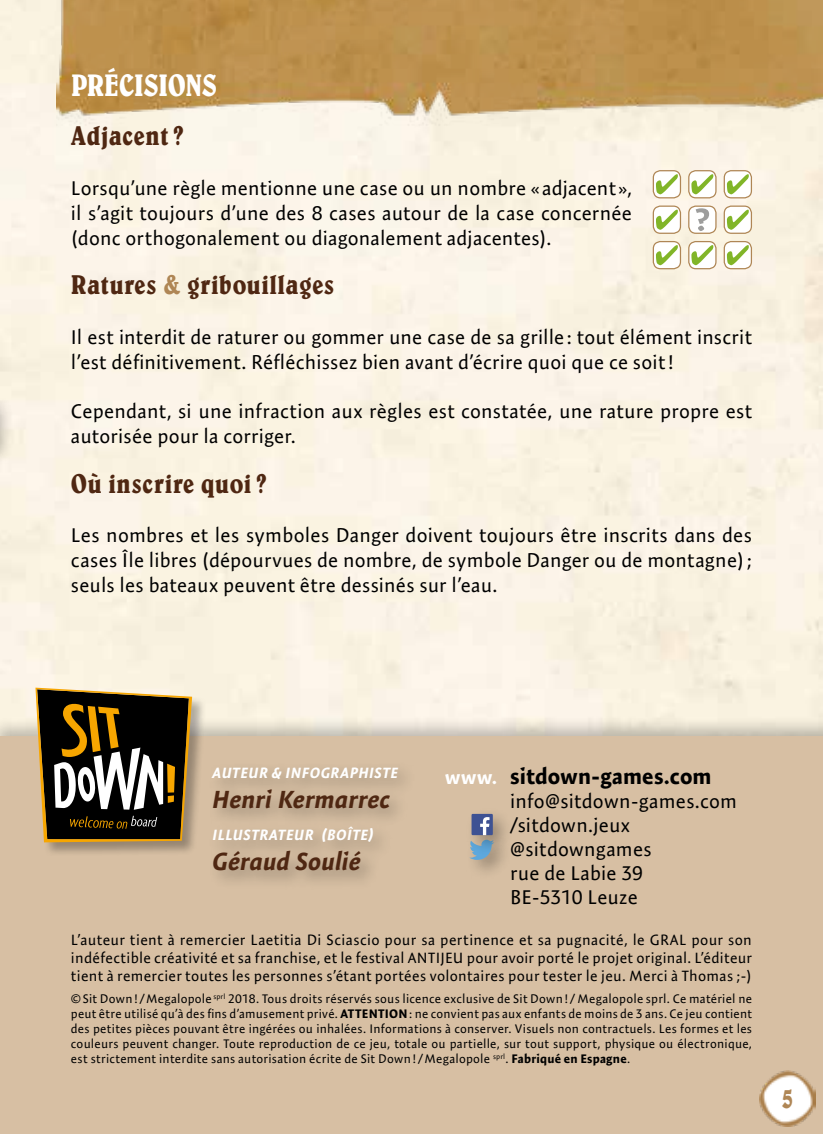
<style>
.page{position:relative;width:823px;height:1134px;background:#fff}
.page>*{position:absolute;margin:0;border:0;box-sizing:border-box;transform-origin:0 0}
.t1{font:condensed 31.5px "Belwe";letter-spacing:-.02em;color:#fff}
.t2{font:condensed 30px "Belwe";color:#af8655}
.t3{font:condensed 27.5px "Belwe";letter-spacing:.02em;color:#4f2712}
.t4{font:italic 700 25px "Expo Sans Pro";letter-spacing:.005em;color:#4f2712}
.t5{font:700 22.5px "Expo Sans Pro";letter-spacing:.005em;color:#000}
.t6{font:20px/24.8px "Expo Sans Pro";letter-spacing:.01em;color:#000}
.t7{font:15px/18px "Expo Sans Pro";letter-spacing:.02em;color:#000;text-align:justify}
.t8{font:italic 700 15px "Expo Sans Pro";letter-spacing:.04em;color:#fff}
.t9{font:12.5px/15px "Expo Sans Pro";letter-spacing:.02em;color:#000;text-align:justify}
.s1{color:#af8655}
.s2{font-size:20px;color:#fff}
.s3{font-weight:700}
</style>
<div class="page">
<div style="left:0;top:0;width:822px;height:716px;background:#faf3e3"></div>
<img style="left:57px;top:0;width:765px;height:133px">
<div style="left:0;top:395px;width:14px;height:87px;background:#000;opacity:.3"></div>
<img style="left:0;top:402px;width:1px;height:79px">
<div style="left:0;top:716px;width:822px;height:418px;background:#000;opacity:.25"></div>
<div style="left:0;top:736px;width:822px;height:398px;background:#d7bfa3"></div>
<div style="left:206px;top:761px;width:211px;height:129px;background:#000;opacity:.3"></div>
<div style="left:464px;top:834px;width:49px;height:46px;background:#000;opacity:.3"></div>
<div style="left:464px;top:807px;width:49px;height:49px;background:#000;opacity:.3"></div>
<div style="left:471px;top:814px;width:21px;height:21px;background:#3e5293"></div>
<svg style="left:469px;top:817px;width:25px;height:43px"></svg>
<div style="left:36px;top:688px;width:171px;height:169px;background:#000;opacity:.3"></div>
<svg style="left:35px;top:688px;width:157px;height:154px;background:#534831"></svg>
<svg style="left:653px;top:171px;width:27px;height:27px"></svg>
<div style="left:652px;top:170px;width:28px;height:28px;border:1px solid #af8655;border-radius:7px"></div>
<svg style="left:655px;top:174px;width:22px;height:20px"></svg>
<svg style="left:688px;top:171px;width:27px;height:27px"></svg>
<div style="left:687px;top:170px;width:29px;height:28px;border:1px solid #af8655;border-radius:7px"></div>
<svg style="left:691px;top:174px;width:21px;height:20px"></svg>
<svg style="left:723px;top:171px;width:28px;height:27px"></svg>
<div style="left:723px;top:170px;width:28px;height:28px;border:1px solid #af8655;border-radius:7px"></div>
<svg style="left:726px;top:174px;width:22px;height:20px"></svg>
<div style="left:653px;top:206px;width:27px;height:27px;background:#fff;border-radius:7px"></div>
<div style="left:652px;top:206px;width:28px;height:28px;border:1px solid #af8655;border-radius:7px"></div>
<svg style="left:656px;top:210px;width:21px;height:20px"></svg>
<div style="left:688px;top:206px;width:27px;height:27px;background:#fff;border-radius:7px"></div>
<div style="left:687px;top:206px;width:29px;height:28px;border:1px solid #af8655;border-radius:7px"></div>
<svg style="left:723px;top:206px;width:28px;height:27px"></svg>
<div style="left:723px;top:206px;width:28px;height:28px;border:1px solid #af8655;border-radius:7px"></div>
<svg style="left:726px;top:210px;width:22px;height:20px"></svg>
<div style="left:653px;top:242px;width:27px;height:27px;background:#fff;border-radius:7px"></div>
<div style="left:652px;top:241px;width:28px;height:28px;border:1px solid #af8655;border-radius:7px"></div>
<svg style="left:656px;top:245px;width:21px;height:20px"></svg>
<svg style="left:688px;top:242px;width:27px;height:27px"></svg>
<div style="left:687px;top:241px;width:29px;height:28px;border:1px solid #af8655;border-radius:7px"></div>
<svg style="left:691px;top:245px;width:21px;height:20px"></svg>
<div style="left:723px;top:242px;width:28px;height:27px;background:#fff;border-radius:7px"></div>
<div style="left:723px;top:241px;width:28px;height:28px;border:1px solid #af8655;border-radius:7px"></div>
<svg style="left:726px;top:245px;width:22px;height:20px"></svg>
<svg style="left:695px;top:208px;width:13px;height:23px"></svg>
<img style="left:759px;top:1070px;width:56px;height:57px">
<h1 class="t1" style="left:71px;top:66px;width:148px">PRÉCISIONS</h1>
<h3 class="t3" style="left:71px;top:120px;width:114px">Adjacent?</h3>
<p class="t6" style="left:71px;top:175px;width:562px;text-align:justify">Lorsqu’une règle mentionne une case ou un nombre « adjacent », il s’agit toujours d’une des 8 cases autour de la case concernée (donc orthogonalement ou diagonalement adjacentes).</p>
<h3 class="t3" style="left:71px;top:269px;width:265px">Ratures <span class="s1">&amp;</span> gribouillages</h3>
<p class="t6" style="left:71px;top:324px;width:682px">Il est interdit de raturer ou gommer une case de sa grille: tout élément inscrit l’est définitivement. Réfléchissez bien avant d’écrire quoi que ce soit!</p>
<p class="t6" style="left:71px;top:399px;width:682px">Cependant, si une infraction aux règles est constatée, une rature propre est autorisée pour la corriger.</p>
<h3 class="t3" style="left:71px;top:467px;width:197px">Où inscrire quoi?</h3>
<p class="t6" style="left:71px;top:523px;width:682px;text-align:justify">Les nombres et les symboles Danger doivent toujours être inscrits dans des cases Île libres (dépourvues de nombre, de symbole Danger ou de montagne); seuls les bateaux peuvent être dessinés sur l’eau.</p>
<p class="t8" style="left:213px;top:764px;width:187px">AUTEUR &amp; INFOGRAPHISTE</p>
<p class="t4" style="left:213px;top:784px;width:179px">Henri Kermarrec</p>
<p class="t8" style="left:213px;top:826px;width:163px">ILLUSTRATEUR (BOÎTE)</p>
<p class="t4" style="left:213px;top:846px;width:149px">Géraud Soulié</p>
<p class="t5" style="left:445px;top:762px;width:268px"><span class="s2">www.</span> sitdown-games.com</p>
<p class="t6" style="left:510px;top:789px;width:228px;line-height:24px">info@sitdown-games.com /sitdown.jeux @sitdowngames<br>rue de Labie 39<br>BE-5310 Leuze</p>
<p class="t7" style="left:71px;top:931px;width:682px">L’auteur tient à remercier Laetitia Di Sciascio pour sa pertinence et sa pugnacité, le GRAL pour son indéfectible créativité et sa franchise, et le festival ANTIJEU pour avoir porté le projet original. L’éditeur tient à remercier toutes les personnes s’étant portées volontaires pour tester le jeu. Merci à Thomas ;-)</p>
<p class="t9" style="left:71px;top:991px;width:682px">©Sit Down!/Megalopole <sup>sprl</sup> 2018. Tous droits réservés sous licence exclusive de Sit Down!/ Megalopole sprl. Ce matériel ne peut être utilisé qu’à des fins d’amusement privé. <span class="s3">ATTENTION</span>: ne convient pas aux enfants de moins de 3 ans. Ce jeu contient des petites pièces pouvant être ingérées ou inhalées. Informations à conserver. Visuels non contractuels. Les formes et les couleurs peuvent changer. Toute reproduction de ce jeu, totale ou partielle, sur tout support, physique ou électronique, est strictement interdite sans autorisation écrite de Sit Down!/Megalopole <sup>sprl</sup>. <span class="s3">Fabriqué en Espagne</span>.</p>
<h2 class="t2" style="left:781px;top:1080px;width:14px">5</h2>
</div>
